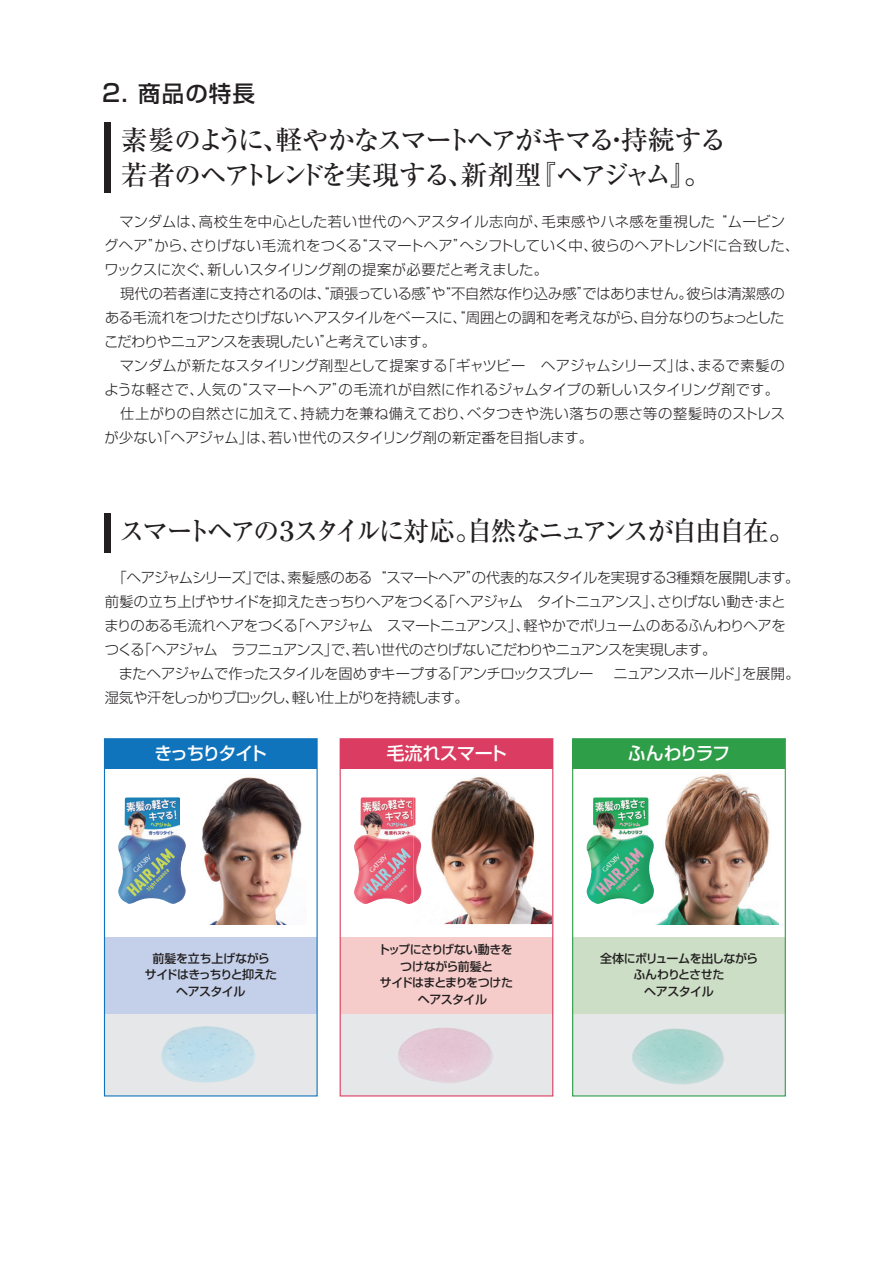
<style>
.page{position:relative;width:893px;height:1263px;background:#fff}
.page>*{position:absolute;margin:0;border:0;box-sizing:border-box;transform-origin:0 0}
.t1{font:500 27px "Ryumin Pro";letter-spacing:-.1em;color:#231f20}
.t2{font:500 27px "Ryumin Pro";letter-spacing:-.08em;color:#231f20}
.t3{font:500 27px "Ryumin Pro";letter-spacing:-.065em;color:#231f20}
.t4{font:500 22.5px "Shin Go Pro";letter-spacing:.05em;color:#231f20}
.t5{font:500 18px "Shin Go Pro";letter-spacing:-.025em;color:#fff}
.t6{font:500 18px "Shin Go Pro";letter-spacing:-.12em;color:#fff}
.t7{font:500 18px "Shin Go Pro";letter-spacing:-.08em;color:#fff}
.t8{font:300 14.25px/24px "Shin Go Pro";letter-spacing:-.015em;color:#231f20}
.t9{font:300 14.25px "Shin Go Pro";letter-spacing:-.04em;color:#231f20}
.t10{font:300 14.25px/24px "Shin Go Pro";letter-spacing:.01em;color:#231f20}
.t11{font:300 14.25px "Shin Go Pro";letter-spacing:-.045em;color:#231f20}
.t12{font:300 14.25px "Shin Go Pro";letter-spacing:-.055em;color:#231f20}
.t13{font:300 14.25px "Shin Go Pro";letter-spacing:.035em;color:#231f20}
.t14{font:300 14.25px "Shin Go Pro";letter-spacing:.04em;color:#231f20}
.t15{font:300 14.25px "Shin Go Pro";letter-spacing:.02em;color:#231f20}
.t16{font:300 14.25px "Shin Go Pro";letter-spacing:-.065em;color:#231f20}
.t17{font:300 14.25px "Shin Go Pro";letter-spacing:.025em;color:#231f20}
.t18{font:300 14.25px "Shin Go Pro";letter-spacing:.03em;color:#231f20}
.t19{font:300 14.25px "Shin Go Pro";letter-spacing:-.08em;color:#231f20}
.t20{font:300 14.25px "Shin Go Pro";letter-spacing:-.085em;color:#231f20}
.t21{font:300 14.25px "Shin Go Pro";letter-spacing:-.05em;color:#231f20}
.t22{font:500 12px/16.5px "Shin Go Pro";letter-spacing:-.045em;color:#231f20;text-align:center}
.s1{font-size:24px}
</style>
<div class="page">
<img style="left:632px;top:768px;width:146px;height:156px">
<div style="left:104px;top:998px;width:213px;height:98px;background:#e6e7e9"></div>
<div style="left:573px;top:998px;width:212px;height:98px;background:#e6e7e9"></div>
<div style="left:104px;top:937px;width:213px;height:76px;background:#c4d0e9"></div>
<div style="left:573px;top:937px;width:212px;height:76px;background:#ccdec6"></div>
<div style="left:104px;top:122px;width:7px;height:71px;background:#231f20"></div>
<div style="left:104px;top:513px;width:7px;height:40px;background:#231f20"></div>
<img style="left:161px;top:1026px;width:94px;height:57px">
<img style="left:118px;top:797px;width:68px;height:107px">
<div style="left:104px;top:739px;width:213px;height:29px;background:#1074bc"></div>
<img style="left:632px;top:1028px;width:92px;height:57px">
<div style="left:573px;top:739px;width:212px;height:29px;background:#2e9e48"></div>
<img style="left:586px;top:797px;width:68px;height:107px">
<div style="left:104px;top:738px;width:214px;height:358px;border:1px solid #1074bc"></div>
<svg style="left:340px;top:738px;width:213px;height:358px"></svg>
<div style="left:572px;top:738px;width:214px;height:358px;border:1px solid #2e9e48"></div>
<img style="left:202px;top:777px;width:100px;height:147px">
<img style="left:354px;top:797px;width:60px;height:107px">
<img style="left:414px;top:797px;width:7px;height:105px">
<h2 class="t4" style="left:102px;top:75px;width:155px"><span class="s1">2.</span> 商品の特長</h2>
<h1 class="t2" style="left:121px;top:119px;width:607px">素髪のように軽やかなスマートヘアがキマる持続する</h1>
<h1 class="t1" style="left:603px;top:119px;width:28px">・</h1>
<h1 class="t1" style="left:262px;top:119px;width:28px">、</h1>
<h1 class="t1" style="left:529px;top:154px;width:184px">『ヘアジャム。『</h1>
<h1 class="t3" style="left:121px;top:154px;width:422px">若者のヘアトレンドを実現する新剤型</h1>
<h1 class="t1" style="left:448px;top:154px;width:28px">、</h1>
<p class="t8" style="left:105px;top:208px;width:102px">　マンダムは、</p>
<p class="t15" style="left:541px;top:210px;width:245px">毛束感やハネ感を重視した“ムービン</p>
<p class="t13" style="left:199px;top:210px;width:350px">高校生を中心とした若い世代のヘアスタイル志向が、</p>
<p class="t8" style="left:104px;top:232px;width:60px">グヘア”</p>
<p class="t17" style="left:190px;top:234px;width:173px">さりげない毛流れをつくる</p>
<p class="t8" style="left:353px;top:232px;width:115px">“スマートヘア”</p>
<p class="t8" style="left:591px;top:232px;width:210px">彼らのヘアトレンドに合致した、</p>
<p class="t8" style="left:460px;top:232px;width:140px">へシフトしていく中、</p>
<p class="t8" style="left:154px;top:232px;width:44px">から、</p>
<p class="t8" style="left:207px;top:256px;width:342px">新しいスタイリング剤の提案が必要だと考えました。</p>
<p class="t8" style="left:104px;top:256px;width:111px">ワックスに次ぐ、</p>
<p class="t8" style="left:120px;top:280px;width:574px">現代の若者達に支持されるのは、“頑張っている感 “や” 不自然な作り込み感ではありません。</p>
<p class="t8" style="left:577px;top:280px;width:16px">”</p>
<p class="t8" style="left:687px;top:280px;width:100px">彼らは清潔感の</p>
<p class="t8" style="left:104px;top:304px;width:545px">ある毛流れをつけたさりげないヘアスタイルをベースに、“周囲との調和を考えながら、こだわりやニュアンスを表現したいと考えています。</p>
<p class="t20" style="left:640px;top:306px;width:146px">自分なりのちょっとした</p>
<p class="t8" style="left:320px;top:328px;width:16px">”</p>
<p class="t8" style="left:339px;top:352px;width:442px;text-indent:-234px">　マンダムが新たなスタイリング剤型として提案する<br>の毛流れが自然に作れるジャムタイプの新しいスタイリング剤です。</p>
<p class="t9" style="left:441px;top:354px;width:265px">「ギャツビー　ヘアジャムシリーズ は」 、</p>
<p class="t8" style="left:697px;top:352px;width:89px">まるで素髪の</p>
<p class="t8" style="left:234px;top:376px;width:114px">“スマートヘア”</p>
<p class="t8" style="left:197px;top:376px;width:46px">人気の</p>
<p class="t8" style="left:104px;top:376px;width:101px">ような軽さで、</p>
<p class="t10" style="left:269px;top:400px;width:326px;text-indent:-148px">仕上がりの自然さに加えて、<br>若い世代のスタイリング剤の新定番を目指します。</p>
<p class="t18" style="left:300px;top:402px;width:175px">持続力を兼ね備えており、</p>
<p class="t14" style="left:467px;top:402px;width:319px">ベタつきや洗い落ちの悪さ等の整髪時のストレス</p>
<p class="t8" style="left:156px;top:424px;width:121px">「ヘアジャムは」、</p>
<p class="t8" style="left:105px;top:424px;width:59px">が少ない</p>
<h1 class="t1" style="left:293px;top:510px;width:503px">スタイルに対応自然なニュアンスが自由自在。</h1>
<h1 class="t1" style="left:119px;top:510px;width:162px">スマートヘアの</h1>
<h1 class="t1" style="left:274px;top:510px;width:28px">３</h1>
<h1 class="t1" style="left:456px;top:510px;width:28px">。</h1>
<p class="t19" style="left:105px;top:566px;width:156px">　「ヘアジャムシリーズ」</p>
<p class="t8" style="left:288px;top:564px;width:381px">素髪感のある“スマートヘアの代表的なスタイルを実現する</p>
<p class="t8" style="left:466px;top:564px;width:16px">”</p>
<p class="t9" style="left:664px;top:566px;width:137px">３種類を展開します。</p>
<p class="t8" style="left:253px;top:564px;width:43px">では、</p>
<p class="t8" style="left:105px;top:588px;width:345px">前髪の立ち上げやサイドを抑えたきっちりヘアをつくる</p>
<p class="t8" style="left:658px;top:588px;width:129px">さりげない動きまと</p>
<p class="t11" style="left:441px;top:590px;width:225px">「ヘアジャム　タイトニュアンス」、</p>
<p class="t8" style="left:749px;top:588px;width:16px">・</p>
<p class="t8" style="left:523px;top:612px;width:264px">軽やかでボリュームのあるふんわりヘアを</p>
<p class="t9" style="left:291px;top:614px;width:241px">「ヘアジャム　スマートニュアンス」、</p>
<p class="t8" style="left:104px;top:612px;width:195px">まりのある毛流れヘアをつくる</p>
<p class="t12" style="left:352px;top:638px;width:366px">若い世代のさりげないこだわりやニュアンスを実現します。</p>
<p class="t16" style="left:137px;top:638px;width:223px">「ヘアジャム　ラフニュアンスで」、</p>
<p class="t8" style="left:105px;top:636px;width:41px">つくる</p>
<p class="t8" style="left:105px;top:660px;width:365px;text-align:center">またヘアジャムで作ったスタイルを固めずキープする<br>湿気や汗をしっかりブロックし軽い仕上がりを持続します。</p>
<p class="t8" style="left:285px;top:684px;width:16px">、</p>
<p class="t21" style="left:445px;top:662px;width:150px">「アンチロックスプレー</p>
<p class="t11" style="left:613px;top:662px;width:137px">ニュアンスホールド」</p>
<p class="t8" style="left:742px;top:660px;width:59px">を展開。</p>
<p class="t6" style="left:155px;top:738px;width:114px">きっちりタイト</p>
<p class="t5" style="left:386px;top:738px;width:122px">毛流れスマート</p>
<p class="t7" style="left:628px;top:738px;width:104px">ふんわりラフ</p>
<p class="t22" style="left:378px;top:940px;width:137px">トップにさりげない動きをつけながら前髪と<br>サイドはまとまりをつけた　ヘアスタイル</p>
<p class="t22" style="left:145px;top:948px;width:134px">前髪を立ち上げながらサイドはきっちりと抑えたヘアスタイル</p>
<p class="t22" style="left:600px;top:948px;width:159px">全体にボリュームを出しながらふんわりとさせた<br>ヘアスタイル</p>
</div>
